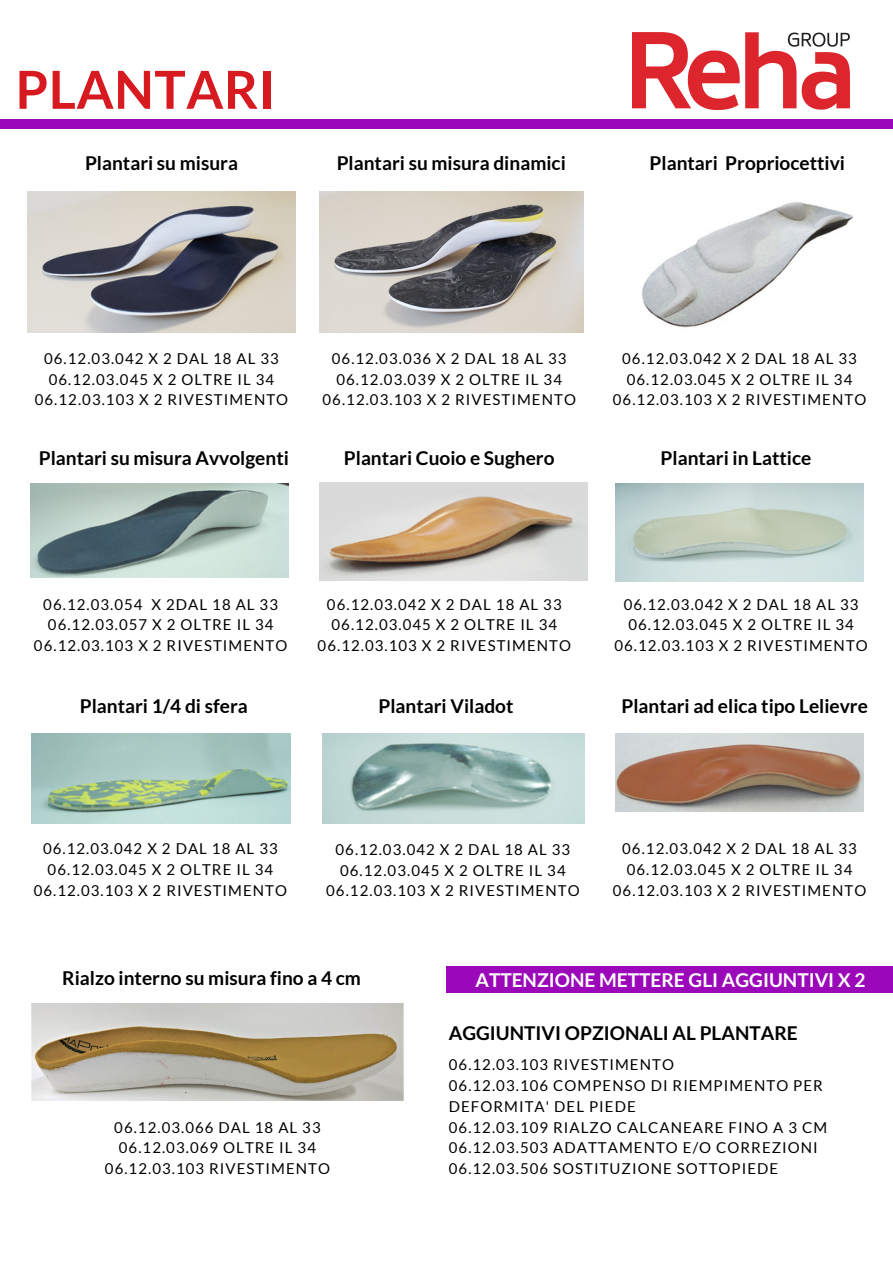
<style>
.page{position:relative;width:893px;height:1264px;background:#fff}
.page>*{position:absolute;margin:0;border:0;box-sizing:border-box;transform-origin:0 0}
.t1{font:700 52.5px "Lato";letter-spacing:.01em;color:#d71920}
.t2{font:700 19.05px "Lato";color:#000}
.t3{font:700 19.05px "Lato";color:#fff}
.t4{font:15px/20.9px "Lato";letter-spacing:.07em;color:#000;text-align:center}
</style>
<div class="page">
<div style="left:0;top:120px;width:892px;height:9px;background:#9b08ba"></div>
<img style="left:615px;top:733px;width:248px;height:78px">
<img style="left:28px;top:191px;width:267px;height:142px">
<img style="left:615px;top:484px;width:248px;height:97px">
<img style="left:319px;top:483px;width:268px;height:98px">
<img style="left:641px;top:201px;width:212px;height:127px">
<img style="left:31px;top:733px;width:259px;height:90px">
<img style="left:322px;top:733px;width:262px;height:90px">
<img style="left:30px;top:483px;width:259px;height:95px">
<img style="left:319px;top:191px;width:264px;height:142px">
<img style="left:31px;top:1003px;width:372px;height:97px">
<div style="left:446px;top:965px;width:446px;height:27px;background:#9b08ba"></div>
<img style="left:633px;top:32px;width:217px;height:78px">
<h1 class="t1" style="left:15px;top:57px;width:261px">PLANTARI</h1>
<p class="t2" style="left:85px;top:151px;width:154px">Plantari su misura</p>
<p class="t2" style="left:337px;top:151px;width:230px">Plantari su misura dinamici</p>
<p class="t2" style="left:649px;top:151px;width:197px">Plantari Propriocettivi</p>
<p class="t4" style="left:35px;top:347px;width:255px">06.12.03.042 X 2 DAL 18 AL 33<br>06.12.03.045 X 2 OLTRE IL 34<br>06.12.03.103 X 2 RIVESTIMENTO</p>
<p class="t2" style="left:39px;top:446px;width:251px">Plantari su misura Avvolgenti</p>
<p class="t4" style="left:322px;top:347px;width:255px">06.12.03.036 X 2 DAL 18 AL 33<br>06.12.03.039 X 2 OLTRE IL 34<br>06.12.03.103 X 2 RIVESTIMENTO</p>
<p class="t2" style="left:344px;top:446px;width:212px">Plantari Cuoio e Sughero</p>
<p class="t4" style="left:612px;top:347px;width:255px">06.12.03.042 X 2 DAL 18 AL 33<br>06.12.03.045 X 2 OLTRE IL 34<br>06.12.03.103 X 2 RIVESTIMENTO</p>
<p class="t2" style="left:660px;top:446px;width:152px">Plantari in Lattice</p>
<p class="t4" style="left:34px;top:593px;width:255px">06.12.03.054 X 2DAL 18 AL 33<br>06.12.03.057 X 2 OLTRE IL 34<br>06.12.03.103 X 2 RIVESTIMENTO</p>
<p class="t4" style="left:317px;top:593px;width:255px">06.12.03.042 X 2 DAL 18 AL 33<br>06.12.03.045 X 2 OLTRE IL 34<br>06.12.03.103 X 2 RIVESTIMENTO</p>
<p class="t4" style="left:614px;top:593px;width:255px">06.12.03.042 X 2 DAL 18 AL 33<br>06.12.03.045 X 2 OLTRE IL 34<br>06.12.03.103 X 2 RIVESTIMENTO</p>
<p class="t2" style="left:80px;top:694px;width:169px">Plantari 1/4 di sfera</p>
<p class="t2" style="left:378px;top:694px;width:136px">Plantari Viladot</p>
<p class="t2" style="left:621px;top:694px;width:248px">Plantari ad elica tipo Lelievre</p>
<p class="t4" style="left:34px;top:837px;width:255px">06.12.03.042 X 2 DAL 18 AL 33<br>06.12.03.045 X 2 OLTRE IL 34<br>06.12.03.103 X 2 RIVESTIMENTO</p>
<p class="t4" style="left:326px;top:838px;width:255px">06.12.03.042 X 2 DAL 18 AL 33<br>06.12.03.045 X 2 OLTRE IL 34<br>06.12.03.103 X 2 RIVESTIMENTO</p>
<p class="t4" style="left:612px;top:837px;width:255px">06.12.03.042 X 2 DAL 18 AL 33<br>06.12.03.045 X 2 OLTRE IL 34<br>06.12.03.103 X 2 RIVESTIMENTO</p>
<p class="t2" style="left:62px;top:965px;width:300px">Rialzo interno su misura fino a 4 cm</p>
<p class="t4" style="left:105px;top:1116px;width:226px">06.12.03.066 DAL 18 AL 33<br>06.12.03.069 OLTRE IL 34<br>06.12.03.103 RIVESTIMENTO</p>
<p class="t3" style="left:475px;top:967px;width:391px">ATTENZIONE METTERE GLI AGGIUNTIVI X 2</p>
<p class="t2" style="left:449px;top:1020px;width:350px">AGGIUNTIVI OPZIONALI AL PLANTARE</p>
<p class="t4" style="left:449px;top:1053px;width:380px;text-align:left">06.12.03.103 RIVESTIMENTO<br>06.12.03.106 COMPENSO DI RIEMPIMENTO PER DEFORMITA' DEL PIEDE<br>06.12.03.109 RIALZO CALCANEARE FINO A 3 CM 06.12.03.503 ADATTAMENTO E/O CORREZIONI 06.12.03.506 SOSTITUZIONE SOTTOPIEDE</p>
</div>
